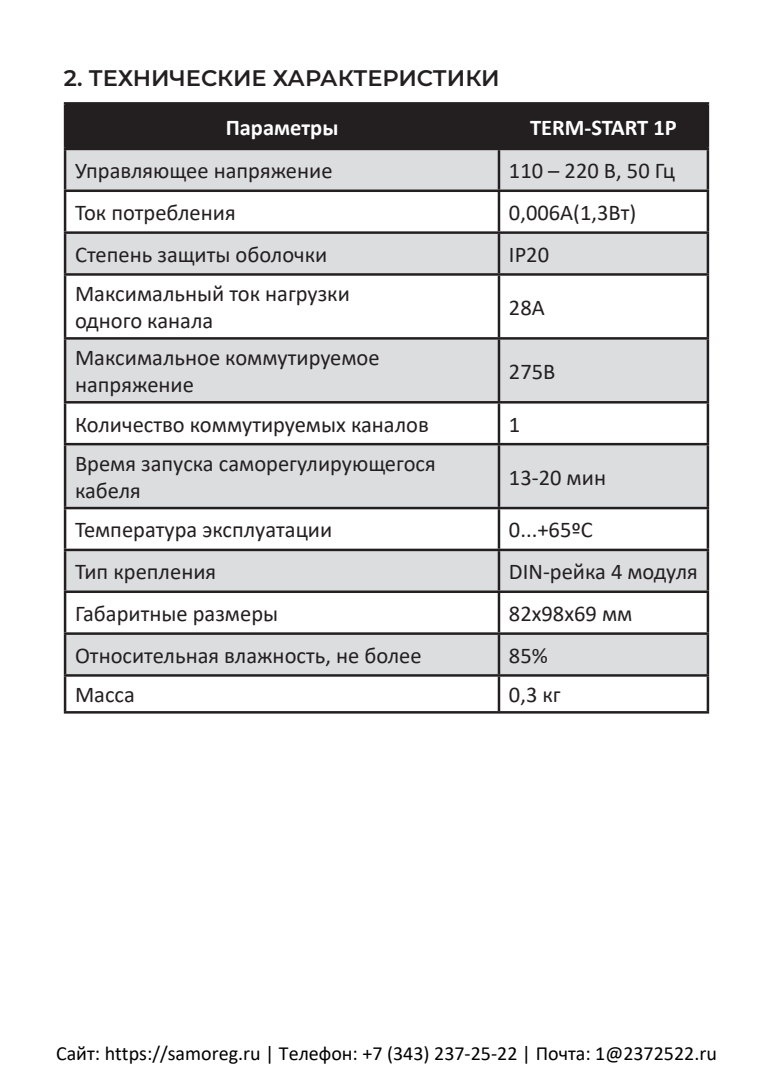
<style>
.page{position:relative;width:773px;height:1078px;background:#fff}
.page>*{position:absolute;margin:0;border:0;box-sizing:border-box;transform-origin:0 0}
.основа{font:22.5px/27px "Calibri";color:#231f20}
.загол{font:600 22.5px "Montserrat";color:#231f20}
.основа-2{font:700 22.5px "Calibri";color:#fff}
.t1{font:20px "Calibri";color:#000}
</style>
<div class="page">
<div style="left:66px;top:105px;width:640px;height:43px;background:#231f20"></div>
<svg style="left:66px;top:150px;width:640px;height:81px;fill:#dcdddf"></svg>
<div style="left:66px;top:234px;width:640px;height:39px;background:#dcdddf"></div>
<svg style="left:66px;top:275px;width:640px;height:436px"></svg>
<hr style="left:64px;top:102px;width:435px;height:3px;background:#231f20">
<hr style="left:64px;top:105px;width:2px;height:43px;background:#231f20">
<hr style="left:499px;top:102px;width:210px;height:3px;background:#231f20">
<hr style="left:497px;top:105px;width:3px;height:43px;background:#231f20">
<hr style="left:706px;top:105px;width:3px;height:43px;background:#231f20">
<hr style="left:64px;top:148px;width:435px;height:2px;background:#231f20">
<hr style="left:64px;top:150px;width:2px;height:39px;background:#231f20">
<hr style="left:499px;top:148px;width:210px;height:2px;background:#231f20">
<hr style="left:497px;top:150px;width:3px;height:39px;background:#231f20">
<hr style="left:706px;top:150px;width:3px;height:39px;background:#231f20">
<hr style="left:64px;top:189px;width:435px;height:3px;background:#231f20">
<hr style="left:64px;top:192px;width:2px;height:39px;background:#231f20">
<hr style="left:499px;top:189px;width:210px;height:3px;background:#231f20">
<hr style="left:497px;top:192px;width:3px;height:39px;background:#231f20">
<hr style="left:706px;top:192px;width:3px;height:39px;background:#231f20">
<hr style="left:64px;top:231px;width:435px;height:3px;background:#231f20">
<hr style="left:64px;top:234px;width:2px;height:39px;background:#231f20">
<hr style="left:499px;top:231px;width:210px;height:3px;background:#231f20">
<hr style="left:497px;top:234px;width:3px;height:39px;background:#231f20">
<hr style="left:706px;top:234px;width:3px;height:39px;background:#231f20">
<hr style="left:64px;top:273px;width:435px;height:2px;background:#231f20">
<hr style="left:64px;top:275px;width:2px;height:62px;background:#231f20">
<hr style="left:499px;top:273px;width:210px;height:2px;background:#231f20">
<hr style="left:497px;top:275px;width:3px;height:62px;background:#231f20">
<hr style="left:706px;top:275px;width:3px;height:62px;background:#231f20">
<hr style="left:64px;top:337px;width:435px;height:2px;background:#231f20">
<hr style="left:64px;top:339px;width:2px;height:62px;background:#231f20">
<hr style="left:499px;top:337px;width:210px;height:2px;background:#231f20">
<hr style="left:497px;top:339px;width:3px;height:62px;background:#231f20">
<hr style="left:706px;top:339px;width:3px;height:62px;background:#231f20">
<hr style="left:64px;top:401px;width:435px;height:2px;background:#231f20">
<hr style="left:64px;top:403px;width:2px;height:40px;background:#231f20">
<hr style="left:499px;top:401px;width:210px;height:2px;background:#231f20">
<hr style="left:497px;top:403px;width:3px;height:40px;background:#231f20">
<hr style="left:706px;top:403px;width:3px;height:40px;background:#231f20">
<hr style="left:64px;top:443px;width:435px;height:2px;background:#231f20">
<hr style="left:64px;top:445px;width:2px;height:61px;background:#231f20">
<hr style="left:499px;top:443px;width:210px;height:2px;background:#231f20">
<hr style="left:497px;top:445px;width:3px;height:61px;background:#231f20">
<hr style="left:706px;top:445px;width:3px;height:61px;background:#231f20">
<hr style="left:64px;top:506px;width:435px;height:3px;background:#231f20">
<hr style="left:64px;top:509px;width:2px;height:39px;background:#231f20">
<hr style="left:499px;top:506px;width:210px;height:3px;background:#231f20">
<hr style="left:497px;top:509px;width:3px;height:39px;background:#231f20">
<hr style="left:706px;top:509px;width:3px;height:39px;background:#231f20">
<hr style="left:64px;top:548px;width:435px;height:3px;background:#231f20">
<hr style="left:64px;top:551px;width:2px;height:39px;background:#231f20">
<hr style="left:499px;top:548px;width:210px;height:3px;background:#231f20">
<hr style="left:497px;top:551px;width:3px;height:39px;background:#231f20">
<hr style="left:706px;top:551px;width:3px;height:39px;background:#231f20">
<hr style="left:64px;top:590px;width:435px;height:3px;background:#231f20">
<hr style="left:64px;top:593px;width:2px;height:39px;background:#231f20">
<hr style="left:499px;top:590px;width:210px;height:3px;background:#231f20">
<hr style="left:497px;top:593px;width:3px;height:39px;background:#231f20">
<hr style="left:706px;top:593px;width:3px;height:39px;background:#231f20">
<hr style="left:64px;top:632px;width:435px;height:2px;background:#231f20">
<hr style="left:64px;top:634px;width:2px;height:40px;background:#231f20">
<hr style="left:499px;top:632px;width:210px;height:2px;background:#231f20">
<hr style="left:497px;top:634px;width:3px;height:40px;background:#231f20">
<hr style="left:706px;top:634px;width:3px;height:40px;background:#231f20">
<hr style="left:64px;top:674px;width:435px;height:2px;background:#231f20">
<hr style="left:64px;top:676px;width:2px;height:35px;background:#231f20">
<hr style="left:499px;top:674px;width:210px;height:2px;background:#231f20">
<hr style="left:497px;top:676px;width:3px;height:35px;background:#231f20">
<hr style="left:706px;top:676px;width:3px;height:35px;background:#231f20">
<hr style="left:64px;top:711px;width:435px;height:2px;background:#231f20">
<hr style="left:499px;top:711px;width:210px;height:2px;background:#231f20">
<p class="загол" style="left:64px;top:63px;width:437px">2. ТЕХНИЧЕСКИЕ ХАРАКТЕРИСТИКИ</p>
<p class="основа-2" style="left:226px;top:111px;width:114px">Параметры</p>
<p class="основа-2" style="left:530px;top:111px;width:148px">TERM-START 1P</p>
<p class="основа" style="left:75px;top:157px;width:259px">Управляющее напряжение</p>
<p class="основа" style="left:509px;top:157px;width:168px">110 – 220 В, 50 Гц</p>
<p class="основа" style="left:75px;top:198px;width:162px">Ток потребления</p>
<p class="основа" style="left:509px;top:198px;width:129px">0,006А(1,3Вт)</p>
<p class="основа" style="left:75px;top:240px;width:254px">Степень защиты оболочки</p>
<p class="основа" style="left:509px;top:240px;width:42px">IP20</p>
<p class="основа" style="left:75px;top:280px;width:276px">Максимальный ток нагрузки одного канала</p>
<p class="основа" style="left:509px;top:293px;width:37px">28А</p>
<p class="основа" style="left:75px;top:343px;width:306px">Максимальное коммутируемое напряжение</p>
<p class="основа" style="left:509px;top:357px;width:48px">275В</p>
<p class="основа" style="left:75px;top:410px;width:355px">Количество коммутируемых каналов</p>
<p class="основа" style="left:509px;top:410px;width:13px">1</p>
<p class="основа" style="left:75px;top:449px;width:362px">Время запуска саморегулирующегося кабеля</p>
<p class="основа" style="left:509px;top:463px;width:99px">13-20 мин</p>
<p class="основа" style="left:75px;top:516px;width:259px">Температура эксплуатации</p>
<p class="основа" style="left:509px;top:516px;width:85px">0...+65ºС</p>
<p class="основа" style="left:75px;top:557px;width:143px">Тип крепления</p>
<p class="основа" style="left:509px;top:557px;width:190px">DIN-рейка 4 модуля</p>
<p class="основа" style="left:75px;top:599px;width:204px">Габаритные размеры</p>
<p class="основа" style="left:509px;top:599px;width:125px">82х98х69 мм</p>
<p class="основа" style="left:75px;top:641px;width:348px">Относительная влажность, не более</p>
<p class="основа" style="left:509px;top:641px;width:40px">85%</p>
<p class="основа" style="left:75px;top:680px;width:61px">Масса</p>
<p class="основа" style="left:509px;top:680px;width:53px">0,3 кг</p>
<p class="t1" style="left:56px;top:1038px;width:662px">Сайт: https://samoreg.ru | Телефон: +7 (343) 237-25-22 | Почта: 1@2372522.ru</p>
</div>
